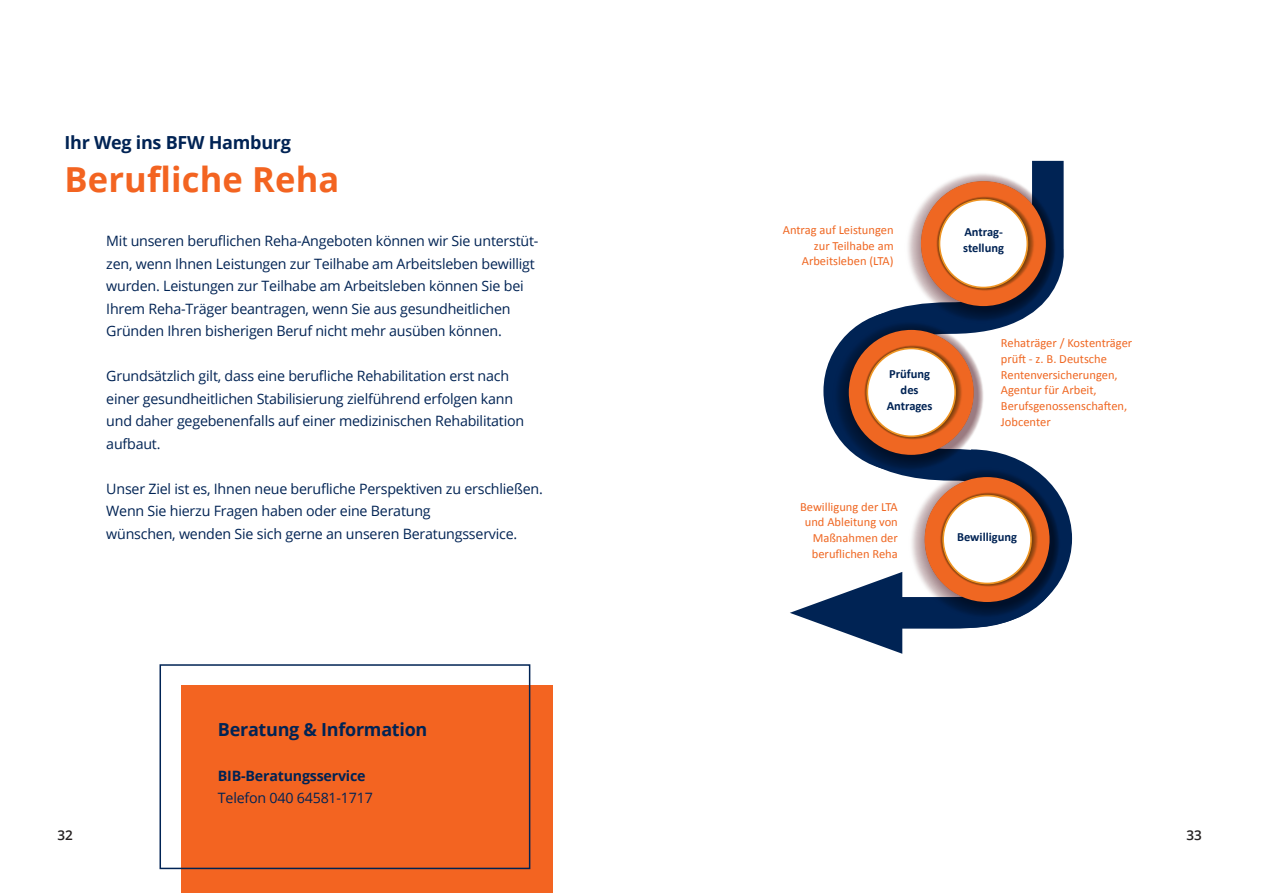
<style>
.page{position:relative;width:1263px;height:893px;background:#fff}
.page>*{position:absolute;margin:0;border:0;box-sizing:border-box;transform-origin:0 0}
.t1{font:700 34.5px "Open Sans";letter-spacing:.005em;color:#f36421}
.t2{font:700 18px "Open Sans";letter-spacing:-.015em;color:#002354}
.t3{font:14.25px/22.5px "Open Sans";letter-spacing:-.015em;color:#002354}
.t4{font:700 14.25px "Open Sans";letter-spacing:-.015em;color:#002354}
.t5{font:600 13.5px "Open Sans";color:#231f20}
.t6{font:12.45px/15.8px "Calibri";color:#ef6722;text-align:right}
.t7{font:700 12.45px/15.8px "Calibri";color:#002354}
</style>
<div class="page">
<svg style="left:888px;top:160px;width:176px;height:151px"></svg>
<svg style="left:925px;top:185px;width:125px;height:125px"></svg>
<div style="left:921px;top:181px;width:125px;height:125px;background:#ef6722;border-radius:50%"></div>
<svg style="left:939px;top:199px;width:89px;height:89px;background:#f5d7c3"></svg>
<svg style="left:790px;top:311px;width:282px;height:343px"></svg>
<div style="left:181px;top:685px;width:371px;height:208px;background:#f36421"></div>
<div style="left:159px;top:664px;width:371px;height:205px;border:2px solid #002354"></div>
<p class="t2" style="left:64px;top:130px;width:228px">Ihr Weg ins BFW Hamburg</p>
<h1 class="t1" style="left:64px;top:156px;width:276px">Berufliche Reha</h1>
<p class="t3" style="left:106px;top:229px;width:434px">Mit unseren beruflichen Reha-Angeboten können wir Sie unterstüt&shy;zen, wenn Ihnen Leistungen zur Teilhabe am Arbeitsleben bewilligt wurden. Leistungen zur Teilhabe am Arbeitsleben können Sie bei Ihrem Reha-Träger beantragen, wenn Sie aus gesundheitlichen Gründen Ihren bisherigen Beruf nicht mehr ausüben können.</p>
<p class="t3" style="left:106px;top:364px;width:419px">Grundsätzlich gilt, dass eine berufliche Rehabilitation erst nach einer gesundheitlichen Stabilisierung zielführend erfolgen kann und daher gegebenenfalls auf einer medizinischen Rehabilitation aufbaut.</p>
<p class="t3" style="left:106px;top:477px;width:438px">Unser Ziel ist es, Ihnen neue berufliche Perspektiven zu erschließen.<br>Wenn Sie hierzu Fragen haben oder eine Beratung<br>wünschen, wenden Sie sich gerne an unseren Beratungsservice.</p>
<p class="t2" style="left:218px;top:716px;width:211px">Beratung &amp; Information</p>
<p class="t4" style="left:218px;top:765px;width:149px">BIB-Beratungsservice</p>
<p class="t3" style="left:218px;top:786px;width:156px">Telefon 040 64581-1717</p>
<p class="t6" style="left:783px;top:221px;width:112px">Antrag auf Leistungen zur Teilhabe am<br>Arbeitsleben (LTA)</p>
<p class="t7" style="left:887px;top:366px;width:47px;text-align:center">Prüfung des<br>Antrages</p>
<p class="t7" style="left:963px;top:224px;width:42px">Antrag&shy;stellung</p>
<p class="t6" style="left:1001px;top:335px;width:133px;text-align:left">Rehaträger / Kostenträger prüft - z. B. Deutsche<br>Rentenversicherungen,<br>Agentur für Arbeit,<br>Berufsgenossenschaften,<br>Jobcenter</p>
<p class="t6" style="left:800px;top:498px;width:99px">Bewilligung der LTA und Ableitung von<br>Maßnahmen der beruflichen Reha</p>
<p class="t7" style="left:957px;top:529px;width:62px">Bewilligung</p>
<p class="t5" style="left:57px;top:825px;width:17px">32</p>
<p class="t5" style="left:1186px;top:825px;width:17px">33</p>
</div>
